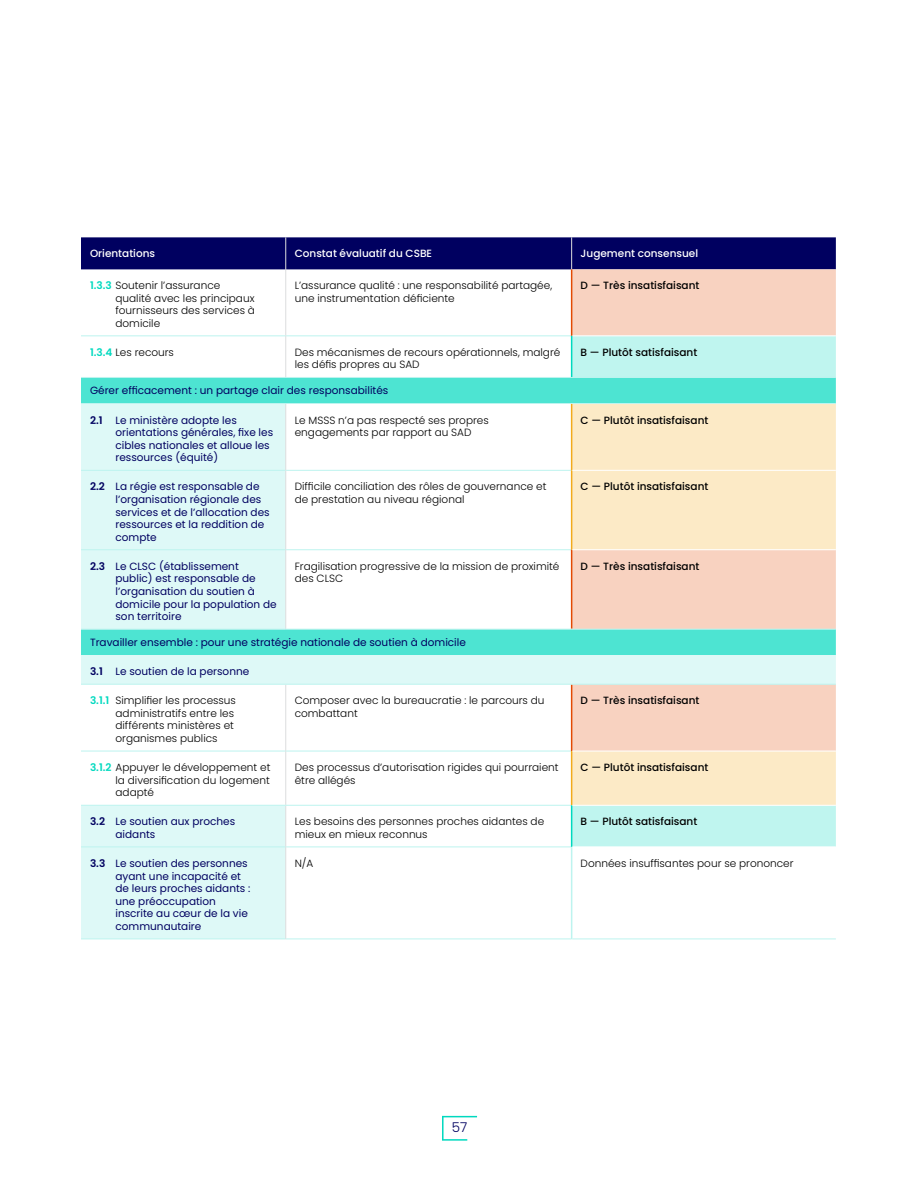
<style>
.page{position:relative;width:918px;height:1188px;background:#fff}
.page>*{position:absolute;margin:0;border:0;box-sizing:border-box;transform-origin:0 0}
.t1{font:300 13.5px "Poppins";color:#000060}
.t2{font:300 10.5px/12.6px "Poppins";color:#000}
.t3{font:10.5px/12.6px "Poppins";color:#000060}
.t4{font:500 10.5px "Poppins";color:#000}
.t5{font:500 10.5px "Poppins";color:#fff}
.s1{font-weight:600;color:#00d9bf}
.s2{font-weight:600}
</style>
<div class="page">
<div style="left:81px;top:237px;width:755px;height:32px;background:#000060"></div>
<div style="left:572px;top:269px;width:264px;height:66px;background:#f8d2c0"></div>
<div style="left:572px;top:336px;width:264px;height:41px;background:#bff5ef"></div>
<div style="left:81px;top:378px;width:755px;height:25px;background:#4de4d2"></div>
<svg style="left:81px;top:404px;width:755px;height:535px"></svg>
<svg style="left:572px;top:404px;width:264px;height:401px;background:#ede1c7"></svg>
<hr style="left:285px;top:237px;width:1px;height:32px;background:#dcddde">
<hr style="left:571px;top:237px;width:1px;height:32px;background:#dcddde">
<hr style="left:285px;top:269px;width:1px;height:67px;background:#dcddde">
<hr style="left:285px;top:336px;width:1px;height:41px;background:#dcddde">
<hr style="left:285px;top:404px;width:1px;height:66px;background:#dcddde">
<hr style="left:285px;top:470px;width:1px;height:80px;background:#dcddde">
<hr style="left:285px;top:550px;width:1px;height:79px;background:#dcddde">
<hr style="left:285px;top:685px;width:1px;height:66px;background:#dcddde">
<hr style="left:285px;top:751px;width:1px;height:54px;background:#dcddde">
<hr style="left:285px;top:806px;width:1px;height:41px;background:#dcddde">
<hr style="left:285px;top:847px;width:1px;height:92px;background:#dcddde">
<hr style="left:81px;top:335px;width:204px;height:1px;background:#bdf4ef">
<hr style="left:286px;top:335px;width:285px;height:1px;background:#bdf4ef">
<hr style="left:81px;top:470px;width:204px;height:1px;background:#bdf4ef">
<hr style="left:286px;top:470px;width:285px;height:1px;background:#bdf4ef">
<hr style="left:81px;top:549px;width:204px;height:1px;background:#bdf4ef">
<hr style="left:286px;top:549px;width:285px;height:1px;background:#bdf4ef">
<hr style="left:81px;top:751px;width:204px;height:1px;background:#bdf4ef">
<hr style="left:286px;top:751px;width:285px;height:1px;background:#bdf4ef">
<hr style="left:81px;top:847px;width:204px;height:1px;background:#bdf4ef">
<hr style="left:286px;top:847px;width:285px;height:1px;background:#bdf4ef">
<hr style="left:81px;top:939px;width:204px;height:1px;background:#bdf4ef">
<hr style="left:81px;top:805px;width:205px;height:1px;background:#bdf4ef">
<hr style="left:286px;top:805px;width:285px;height:1px;background:#bdf4ef">
<hr style="left:286px;top:939px;width:285px;height:1px;background:#bdf4ef">
<hr style="left:572px;top:939px;width:264px;height:1px;background:#bdf4ef">
<hr style="left:571px;top:685px;width:1px;height:66px;background:#e34a03">
<hr style="left:571px;top:751px;width:1px;height:54px;background:#f2ab1c">
<hr style="left:571px;top:805px;width:1px;height:42px;background:#00d9bf">
<hr style="left:571px;top:847px;width:1px;height:92px;background:#bdf4ef">
<hr style="left:571px;top:404px;width:1px;height:66px;background:#f2ab1c">
<hr style="left:571px;top:470px;width:1px;height:80px;background:#f2ab1c">
<hr style="left:571px;top:550px;width:1px;height:79px;background:#e34a03">
<hr style="left:571px;top:269px;width:1px;height:67px;background:#e34a03">
<hr style="left:572px;top:470px;width:264px;height:1px;background:#fff">
<hr style="left:572px;top:549px;width:264px;height:1px;background:#fff">
<hr style="left:572px;top:751px;width:264px;height:1px;background:#fff">
<hr style="left:572px;top:805px;width:264px;height:1px;background:#fff">
<hr style="left:572px;top:847px;width:264px;height:1px;background:#fff">
<hr style="left:571px;top:336px;width:1px;height:41px;background:#00d9bf">
<hr style="left:81px;top:629px;width:205px;height:1px;background:#bdf4ef">
<hr style="left:286px;top:629px;width:286px;height:1px;background:#bdf4ef">
<hr style="left:572px;top:629px;width:264px;height:1px;background:#bdf4ef">
<hr style="left:81px;top:684px;width:205px;height:1px;background:#bdf4ef">
<hr style="left:286px;top:684px;width:286px;height:1px;background:#bdf4ef">
<hr style="left:572px;top:684px;width:264px;height:1px;background:#bdf4ef">
<hr style="left:81px;top:377px;width:205px;height:1px;background:#bdf4ef">
<hr style="left:286px;top:377px;width:286px;height:1px;background:#bdf4ef">
<hr style="left:572px;top:377px;width:264px;height:1px;background:#bdf4ef">
<hr style="left:81px;top:403px;width:205px;height:1px;background:#bdf4ef">
<hr style="left:286px;top:403px;width:286px;height:1px;background:#bdf4ef">
<hr style="left:572px;top:403px;width:264px;height:1px;background:#bdf4ef">
<hr style="left:442px;top:1116px;width:2px;height:24px;background:#00d9bf">
<hr style="left:442px;top:1116px;width:35px;height:1px;background:#00d9bf">
<hr style="left:442px;top:1139px;width:25px;height:2px;background:#00d9bf">
<p class="t5" style="left:90px;top:248px;width:67px">Orientations</p>
<p class="t5" style="left:295px;top:248px;width:139px">Constat évaluatif du CSBE</p>
<p class="t5" style="left:581px;top:248px;width:119px">Jugement consensuel</p>
<p class="t2" style="left:116px;top:279px;width:141px;text-indent:-26px"><span class="s1">1.3.3</span> Soutenir l’assurance qualité avec les principaux fournisseurs des services à domicile</p>
<p class="t2" style="left:295px;top:279px;width:259px">L’assurance qualité : une responsabilité partagée, une instrumentation déficiente</p>
<p class="t4" style="left:581px;top:279px;width:120px">D — Très insatisfaisant</p>
<p class="t2" style="left:90px;top:346px;width:85px"><span class="s1">1.3.4</span> Les recours</p>
<p class="t2" style="left:295px;top:346px;width:267px">Des mécanismes de recours opérationnels, malgré les défis propres au SAD</p>
<p class="t4" style="left:581px;top:346px;width:118px">B — Plutôt satisfaisant</p>
<p class="t3" style="left:90px;top:385px;width:300px">Gérer efficacement : un partage clair des responsabilités</p>
<p class="t3" style="left:116px;top:414px;width:159px;text-indent:-26px"><span class="s2">2.1</span> Le ministère adopte les orientations générales, fixe les cibles nationales et alloue les ressources (équité)</p>
<p class="t2" style="left:295px;top:414px;width:196px">Le MSSS n’a pas respecté ses propres engagements par rapport au SAD</p>
<p class="t4" style="left:581px;top:414px;width:129px">C — Plutôt insatisfaisant</p>
<p class="t3" style="left:116px;top:480px;width:156px;text-indent:-26px"><span class="s2">2.2</span> La régie est responsable de l’organisation régionale des services et de l’allocation des ressources et la reddition de compte</p>
<p class="t2" style="left:295px;top:480px;width:253px">Difficile conciliation des rôles de gouvernance et de prestation au niveau régional</p>
<p class="t4" style="left:581px;top:481px;width:129px">C — Plutôt insatisfaisant</p>
<p class="t3" style="left:116px;top:560px;width:163px;text-indent:-26px"><span class="s2">2.3</span> Le CLSC (établissement public) est responsable de l’organisation du soutien à domicile pour la population de son territoire</p>
<p class="t2" style="left:295px;top:560px;width:266px">Fragilisation progressive de la mission de proximité des CLSC</p>
<p class="t4" style="left:581px;top:560px;width:120px">D — Très insatisfaisant</p>
<p class="t3" style="left:90px;top:636px;width:377px">Travailler ensemble : pour une stratégie nationale de soutien à domicile</p>
<p class="t3" style="left:90px;top:665px;width:161px"><span class="s2">3.1</span> Le soutien de la personne</p>
<p class="t2" style="left:116px;top:694px;width:122px;text-indent:-26px"><span class="s1">3.1.1</span> Simplifier les processus administratifs entre les différents ministères et organismes publics</p>
<p class="t2" style="left:295px;top:694px;width:251px">Composer avec la bureaucratie : le parcours du combattant</p>
<p class="t4" style="left:581px;top:694px;width:120px">D — Très insatisfaisant</p>
<p class="t2" style="left:116px;top:761px;width:156px;text-align:justify;text-indent:-26px"><span class="s1">3.1.2</span> Appuyer le développement et la diversification du logement adapté</p>
<p class="t2" style="left:295px;top:761px;width:265px">Des processus d’autorisation rigides qui pourraient être allégés</p>
<p class="t4" style="left:581px;top:761px;width:129px">C — Plutôt insatisfaisant</p>
<p class="t3" style="left:116px;top:815px;width:121px;text-indent:-26px"><span class="s2">3.2</span> Le soutien aux proches aidants</p>
<p class="t2" style="left:295px;top:815px;width:251px">Les besoins des personnes proches aidantes de mieux en mieux reconnus</p>
<p class="t4" style="left:581px;top:816px;width:118px">B — Plutôt satisfaisant</p>
<p class="t3" style="left:116px;top:857px;width:136px;text-indent:-26px"><span class="s2">3.3</span> Le soutien des personnes ayant une incapacité et de leurs proches aidants : une préoccupation inscrite au cœur de la vie communautaire</p>
<p class="t2" style="left:295px;top:857px;width:20px">N/A</p>
<p class="t2" style="left:581px;top:857px;width:214px">Données insuffisantes pour se prononcer</p>
<p class="t1" style="left:452px;top:1120px;width:17px">57</p>
</div>
